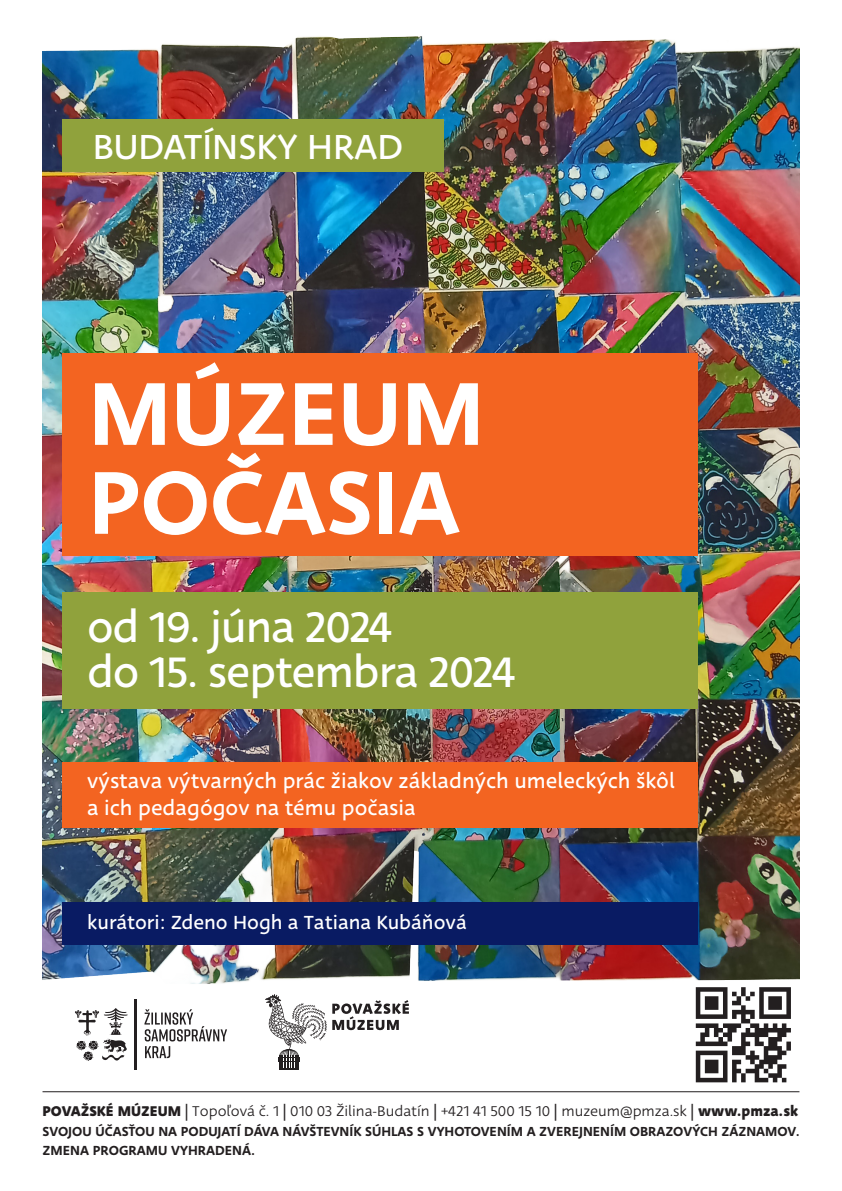
<style>
.page{position:relative;width:842px;height:1191px;background:#fff}
.page>*{position:absolute;margin:0;border:0;box-sizing:border-box;transform-origin:0 0}
.t1{font:500 97.8px/88.9px "Deva Ideal";color:#fff}
.t2{font:46.8px "Deva Ideal";letter-spacing:-.025em;color:#fff}
.t3{font:38.1px "Deva Ideal";color:#fff}
.t4{font:22.4px "Deva Ideal";color:#fff}
.t5{font:20.8px "Deva Ideal";color:#fff}
.t6{font:15.5px "Deva Ideal";color:#231f20}
.t7{font:500 14.4px "Deva Ideal";color:#231f20}
.s1{font-weight:700}
.s2{font-style:inherit}
</style>
<div class="page">
<img style="left:43px;top:36px;width:756px;height:948px">
<div style="left:62px;top:592px;width:636px;height:116px;background:#90a23c"></div>
<div style="left:62px;top:353px;width:636px;height:202px;background:#f36421"></div>
<div style="left:62px;top:762px;width:636px;height:65px;background:#f36421"></div>
<div style="left:691px;top:982px;width:104px;height:104px;background:#fff"></div>
<svg style="left:696px;top:987px;width:95px;height:95px"></svg>
<svg style="left:75px;top:1008px;width:53px;height:53px"></svg>
<svg style="left:144px;top:1009px;width:83px;height:49px"></svg>
<hr style="left:134px;top:1035px;width:3px;height:17px;background:#231f20">
<hr style="left:134px;top:999px;width:3px;height:18px;background:#231f20">
<svg style="left:134px;top:1053px;width:3px;height:17px"></svg>
<svg style="left:134px;top:1017px;width:3px;height:18px"></svg>
<svg style="left:265px;top:994px;width:144px;height:76px"></svg>
<hr style="left:43px;top:1091px;width:756px;height:1px;background:#231f20">
<div style="left:62px;top:901px;width:636px;height:43px;background:#091b63"></div>
<div style="left:62px;top:119px;width:382px;height:53px;background:#90a23c"></div>
<p class="t3" style="left:93px;top:122px;width:312px">BUDATÍNSKY HRAD</p>
<p class="t1" style="left:88px;top:370px;width:398px">MÚZEUM<br>POČASIA</p>
<p class="t2" style="left:87px;top:597px;width:307px">od 19. júna 2024</p>
<p class="t2" style="left:87px;top:642px;width:430px">do 15. septembra 2024</p>
<p class="t4" style="left:87px;top:766px;width:589px">výstava výtvarných prác žiakov základných umeleckých škôl</p>
<p class="t4" style="left:87px;top:793px;width:330px">a ich pedagógov na tému počasia</p>
<p class="t5" style="left:87px;top:909px;width:381px">kurátori: Zdeno Hogh a Tatiana Kubáňová</p>
<p class="t6" style="left:43px;top:1102px;width:757px"><span class="s1">POVAŽSKÉ MÚZEUM</span> <span class="s2">|</span> Topoľová č. 1 <span class="s2">|</span> 010 03 Žilina-Budatín <span class="s2">|</span> +421 41 500 15 10 <span class="s2">|</span> muzeum@pmza.sk <span class="s2">|</span> <span class="s1">www.pmza.sk</span></p>
<p class="t7" style="left:43px;top:1140px;width:214px">ZMENA PROGRAMU VYHRADENÁ.</p>
<p class="t7" style="left:43px;top:1121px;width:759px">SVOJOU ÚČASŤOU NA PODUJATÍ DÁVA NÁVŠTEVNÍK SÚHLAS S VYHOTOVENÍM A ZVEREJNENÍM OBRAZOVÝCH ZÁZNAMOV.</p>
</div>
